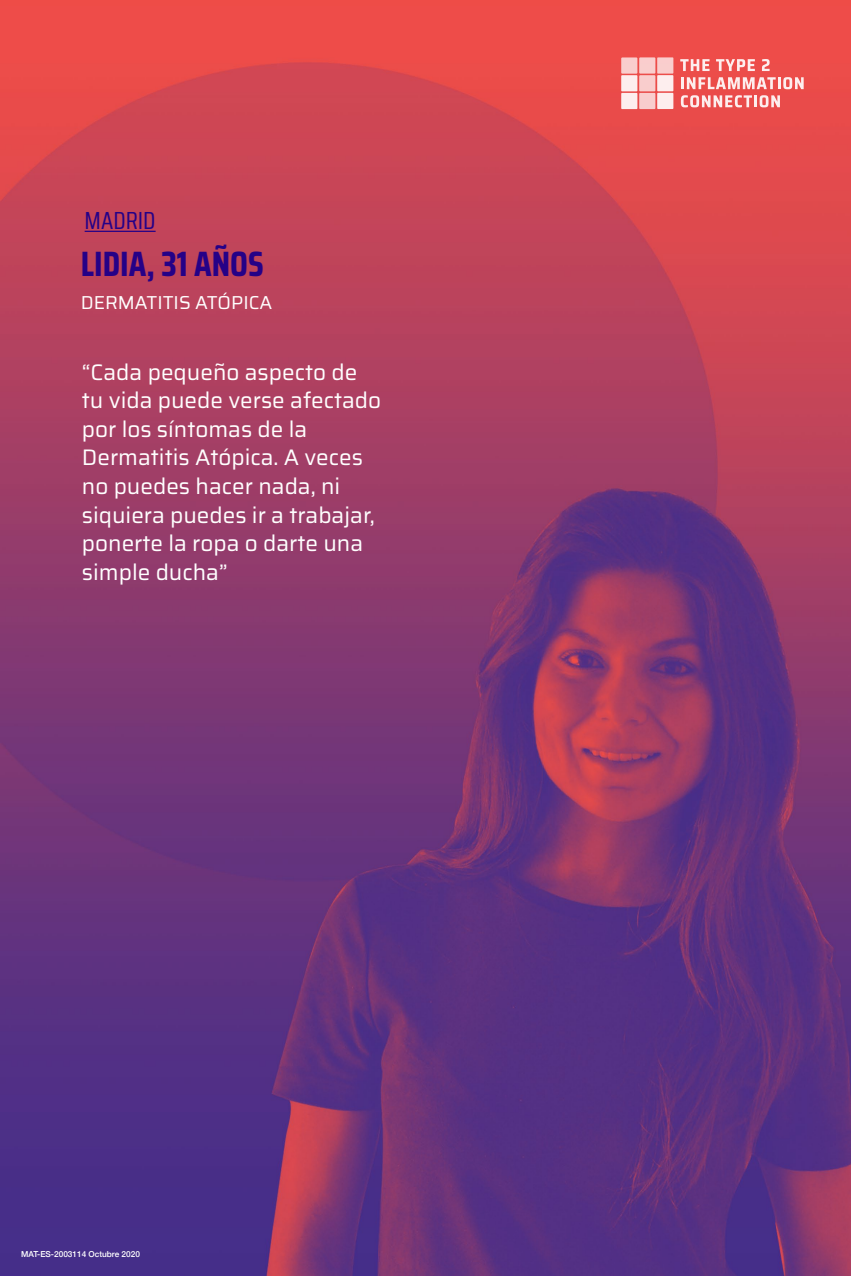
<style>
.page{position:relative;width:851px;height:1276px;background:#fff}
.page>*{position:absolute;margin:0;border:0;box-sizing:border-box;transform-origin:0 0}
.Name{font:700 35.25px "Saira Condensed";color:#250187}
.EyebrowHeader{font:24.75px "Saira Condensed";color:#250187}
.BodyCopy_patient{font:22.5px/28.5px "Saira";color:#fff}
.BodyCopy_patient-2{font:18.75px "Saira";color:#fff}
.t1{font:500 8.25px "Helvetica Neue";color:#fff}
</style>
<div class="page">
<img style="left:0;top:0;width:850px;height:1275px">
<svg style="left:680px;top:59px;width:29px;height:12px"></svg>
<svg style="left:716px;top:59px;width:38px;height:12px"></svg>
<svg style="left:761px;top:59px;width:8px;height:12px"></svg>
<svg style="left:681px;top:77px;width:122px;height:12px"></svg>
<svg style="left:680px;top:95px;width:99px;height:12px"></svg>
<div style="left:639px;top:57px;width:16px;height:17px;background:#f9cecd"></div>
<div style="left:621px;top:75px;width:16px;height:16px;background:#fdeeee"></div>
<div style="left:639px;top:93px;width:16px;height:16px;background:#f8cdcd"></div>
<div style="left:621px;top:93px;width:16px;height:16px;background:#fdeeee"></div>
<div style="left:657px;top:75px;width:16px;height:16px;background:#fdeeee"></div>
<div style="left:657px;top:93px;width:16px;height:16px;background:#fdeeee"></div>
<div style="left:657px;top:57px;width:16px;height:17px;background:#f9cecd"></div>
<div style="left:639px;top:75px;width:16px;height:16px;background:#f9cdcd"></div>
<div style="left:621px;top:57px;width:16px;height:17px;background:#f9cecd"></div>
<hr style="left:85px;top:231px;width:71px;height:1px;background:#250187">
<p class="EyebrowHeader" style="left:85px;top:202px;width:72px">MADRID</p>
<p class="Name" style="left:81px;top:236px;width:184px">LIDIA, 31 AÑOS</p>
<p class="BodyCopy_patient-2" style="left:81px;top:288px;width:193px">DERMATITIS ATÓPICA</p>
<p class="BodyCopy_patient" style="left:82px;top:357px;width:301px">“Cada pequeño aspecto de tu vida puede verse afectado por los síntomas de la<br>Dermatitis Atópica. A veces no puedes hacer nada, ni siquiera puedes ir a trabajar, ponerte la ropa o darte una simple ducha”</p>
<p class="t1" style="left:21px;top:1247px;width:120px">MAT-ES-2003114 Octubre 2020</p>
</div>
